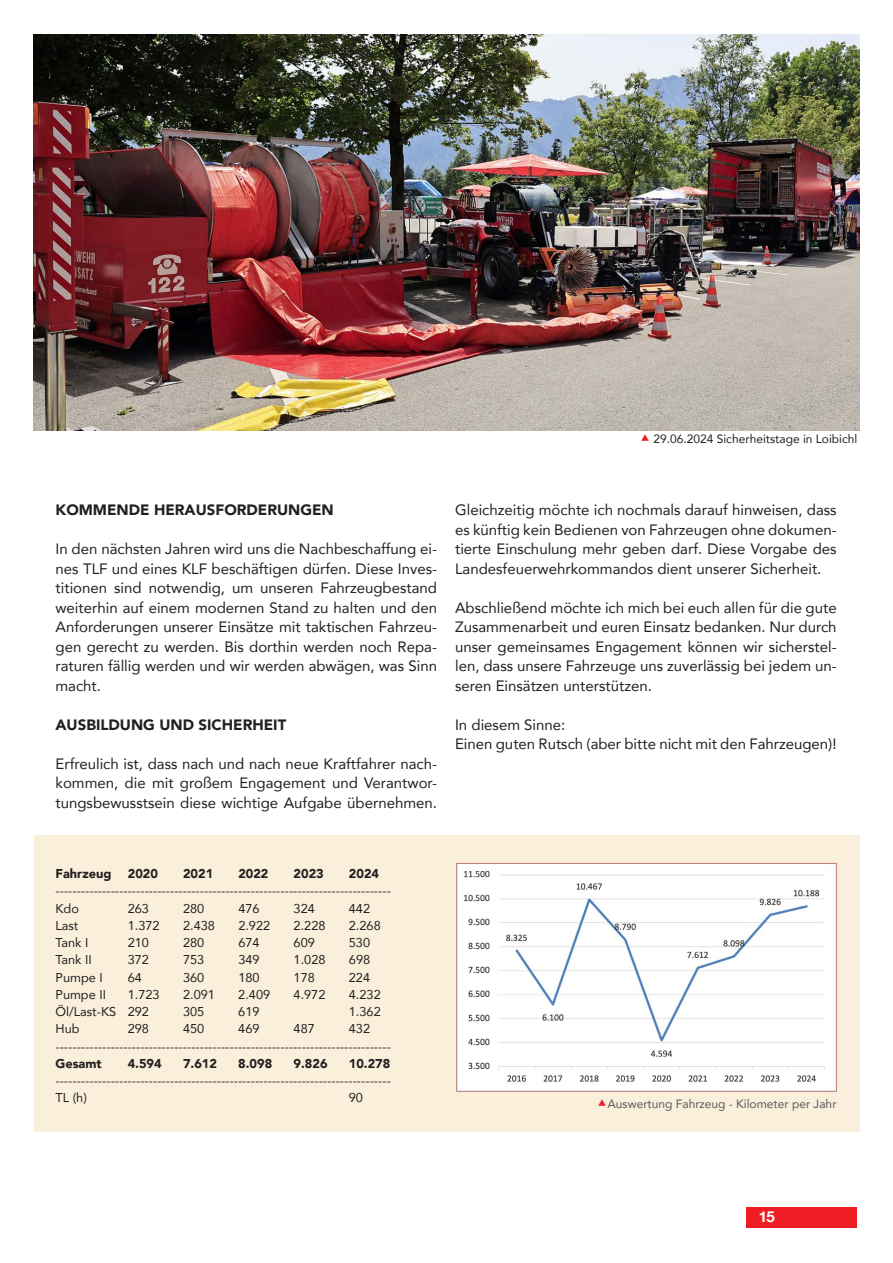
<style>
.page{position:relative;width:893px;height:1263px;background:#fff}
.page>*{position:absolute;margin:0;border:0;box-sizing:border-box;transform-origin:0 0}
.t1{font:15px/19.5px "Avenir";color:#231f20;text-align:justify}
.t2{font:900 15px "Avenir";color:#231f20}
.t3{font:700 15px "Helvetica Neue";color:#fff}
.t4{font:12.75px/17.2px "Avenir";color:#231f20}
.t5{font:900 12.75px "Avenir";color:#231f20}
.t6{font:12px "Avenir";color:#57585a}
.t7{font:12px "Avenir";color:#231f20}
</style>
<div class="page">
<div style="left:746px;top:1207px;width:111px;height:20px;background:#ee1d23"></div>
<div style="left:34px;top:836px;width:826px;height:296px;background:#faefdb"></div>
<img style="left:456px;top:863px;width:381px;height:229px">
<img style="left:34px;top:34px;width:825px;height:397px">
<p class="t7" style="left:653px;top:429px;width:206px">29.06.2024 Sicherheitstage in Loibichl</p>
<p class="t2" style="left:56px;top:497px;width:280px">KOMMENDE HERAUSFORDERUNGEN</p>
<p class="t1" style="left:56px;top:539px;width:383px">In den nächsten Jahren wird uns die Nachbeschaffung ei&shy;nes TLF und eines KLF beschäftigen dürfen. Diese Inves&shy;titionen sind notwendig, um unseren Fahrzeugbestand weiterhin auf einem modernen Stand zu halten und den Anforderungen unserer Einsätze mit taktischen Fahrzeu&shy;gen gerecht zu werden. Bis dorthin werden noch Repa&shy;raturen fällig werden und wir werden abwägen, was Sinn macht.</p>
<p class="t2" style="left:56px;top:712px;width:232px">AUSBILDUNG UND SICHERHEIT</p>
<p class="t1" style="left:56px;top:753px;width:383px">Erfreulich ist, dass nach und nach neue Kraftfahrer nach&shy;kommen, die mit großem Engagement und Verantwor&shy;tungsbewusstsein diese wichtige Aufgabe übernehmen.</p>
<p class="t1" style="left:455px;top:500px;width:383px">Gleichzeitig möchte ich nochmals darauf hinweisen, dass es künftig kein Bedienen von Fahrzeugen ohne dokumen&shy;tierte Einschulung mehr geben darf. Diese Vorgabe des Landesfeuerwehrkommandos dient unserer Sicherheit.</p>
<p class="t1" style="left:455px;top:597px;width:383px">Abschließend möchte ich mich bei euch allen für die gute Zusammenarbeit und euren Einsatz bedanken. Nur durch unser gemeinsames Engagement können wir sicherstel&shy;len, dass unsere Fahrzeuge uns zuverlässig bei jedem un&shy;seren Einsätzen unterstützen.</p>
<p class="t1" style="left:455px;top:714px;width:383px">In diesem Sinne:<br>Einen guten Rutsch (aber bitte nicht mit den Fahrzeugen)!</p>
<p class="t5" style="left:56px;top:863px;width:57px">Fahrzeug</p>
<p class="t5" style="left:128px;top:863px;width:32px">2020</p>
<p class="t5" style="left:183px;top:863px;width:32px">2021</p>
<p class="t5" style="left:238px;top:863px;width:32px">2022</p>
<p class="t5" style="left:294px;top:863px;width:32px">2023</p>
<p class="t5" style="left:349px;top:863px;width:32px">2024</p>
<p class="t4" style="left:56px;top:882px;width:337px">-------------------------------------------------------------------------------<br>Kdo</p>
<p class="t4" style="left:128px;top:899px;width:23px">263</p>
<p class="t4" style="left:183px;top:899px;width:23px">280</p>
<p class="t4" style="left:238px;top:899px;width:23px">476</p>
<p class="t4" style="left:294px;top:899px;width:23px">324</p>
<p class="t4" style="left:349px;top:899px;width:23px">442</p>
<p class="t4" style="left:56px;top:916px;width:24px">Last</p>
<p class="t4" style="left:128px;top:916px;width:33px">1.372</p>
<p class="t4" style="left:183px;top:916px;width:33px">2.438</p>
<p class="t4" style="left:238px;top:916px;width:33px">2.922</p>
<p class="t4" style="left:294px;top:916px;width:33px">2.228</p>
<p class="t4" style="left:349px;top:916px;width:33px">2.268</p>
<p class="t4" style="left:56px;top:934px;width:34px">Tank I</p>
<p class="t4" style="left:128px;top:934px;width:23px">210</p>
<p class="t4" style="left:183px;top:934px;width:23px">280</p>
<p class="t4" style="left:238px;top:934px;width:23px">674</p>
<p class="t4" style="left:294px;top:934px;width:23px">609</p>
<p class="t4" style="left:349px;top:934px;width:23px">530</p>
<p class="t4" style="left:56px;top:951px;width:38px">Tank II</p>
<p class="t4" style="left:128px;top:951px;width:23px">372</p>
<p class="t4" style="left:183px;top:951px;width:23px">753</p>
<p class="t4" style="left:238px;top:951px;width:23px">349</p>
<p class="t4" style="left:294px;top:951px;width:33px">1.028</p>
<p class="t4" style="left:349px;top:951px;width:23px">698</p>
<p class="t4" style="left:55px;top:968px;width:49px">Pumpe I</p>
<p class="t4" style="left:128px;top:968px;width:16px">64</p>
<p class="t4" style="left:183px;top:968px;width:23px">360</p>
<p class="t4" style="left:238px;top:968px;width:23px">180</p>
<p class="t4" style="left:294px;top:968px;width:23px">178</p>
<p class="t4" style="left:349px;top:968px;width:23px">224</p>
<p class="t4" style="left:55px;top:985px;width:52px">Pumpe II</p>
<p class="t4" style="left:128px;top:985px;width:33px">1.723</p>
<p class="t4" style="left:183px;top:985px;width:33px">2.091</p>
<p class="t4" style="left:238px;top:985px;width:33px">2.409</p>
<p class="t4" style="left:294px;top:985px;width:33px">4.972</p>
<p class="t4" style="left:349px;top:985px;width:33px">4.232</p>
<p class="t4" style="left:55px;top:1003px;width:95px">Öl/Last-KS 292</p>
<p class="t4" style="left:183px;top:1003px;width:23px">305</p>
<p class="t4" style="left:238px;top:1003px;width:23px">619</p>
<p class="t4" style="left:349px;top:1003px;width:33px">1.362</p>
<p class="t4" style="left:55px;top:1020px;width:26px">Hub</p>
<p class="t4" style="left:128px;top:1020px;width:23px">298</p>
<p class="t4" style="left:183px;top:1020px;width:23px">450</p>
<p class="t4" style="left:238px;top:1020px;width:23px">469</p>
<p class="t4" style="left:294px;top:1020px;width:23px">487</p>
<p class="t4" style="left:55px;top:1020px;width:337px;text-indent:293px">432 -------------------------------------------------------------------------------</p>
<p class="t5" style="left:55px;top:1052px;width:48px">Gesamt</p>
<p class="t5" style="left:128px;top:1052px;width:35px">4.594</p>
<p class="t5" style="left:183px;top:1052px;width:35px">7.612</p>
<p class="t5" style="left:238px;top:1052px;width:35px">8.098</p>
<p class="t5" style="left:294px;top:1052px;width:35px">9.826</p>
<p class="t5" style="left:349px;top:1052px;width:43px">10.278</p>
<p class="t4" style="left:55px;top:1072px;width:337px">-------------------------------------------------------------------------------<br>TL (h)</p>
<p class="t4" style="left:349px;top:1089px;width:16px">90</p>
<p class="t6" style="left:607px;top:1094px;width:230px">Auswertung Fahrzeug - Kilometer per Jahr</p>
<p class="t3" style="left:759px;top:1205px;width:18px">15</p>
</div>
